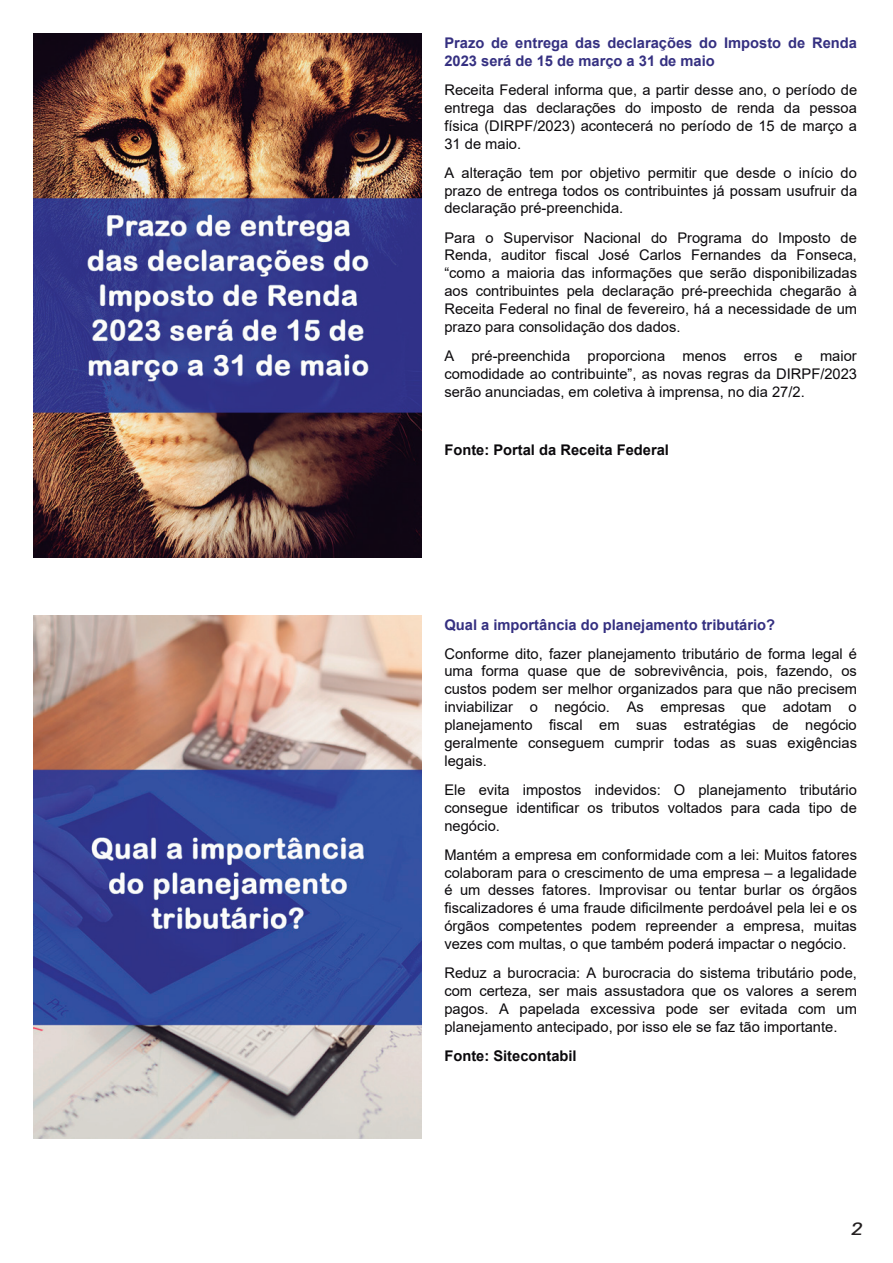
<style>
.page{position:relative;width:893px;height:1263px;background:#fff}
.page>*{position:absolute;margin:0;border:0;box-sizing:border-box;transform-origin:0 0}
.t1{font:italic 500 17.7px "Barlow";color:#231f20;scale:1.27 1}
.t2{font:14.7px/17.9px "Arial";color:#0b090c;text-align:justify}
.t3{font:700 14.7px/17.9px "Arial";color:#353081}
.t4{font:700 14.7px "Arial";color:#0b090c}
</style>
<div class="page">
<img style="left:34px;top:34px;width:388px;height:523px">
<img style="left:34px;top:615px;width:388px;height:524px">
<p class="t3" style="left:444px;top:34px;width:414px">Prazo de entrega das declarações do Imposto de Renda<br>2023 será de 15 de março a 31 de maio</p>
<p class="t2" style="left:444px;top:81px;width:414px">Receita Federal informa que, a partir desse ano, o período de entrega das declarações do imposto de renda da pessoa física (DIRPF/2023) acontecerá no período de 15 de março a 31 de maio.</p>
<p class="t2" style="left:444px;top:164px;width:414px">A alteração tem por objetivo permitir que desde o início do prazo de entrega todos os contribuintes já possam usufruir da declaração pré-preenchida.</p>
<p class="t2" style="left:444px;top:228px;width:414px">Para o Supervisor Nacional do Programa do Imposto de Renda, auditor fiscal José Carlos Fernandes da Fonseca, “como a maioria das informações que serão disponibilizadas aos contribuintes pela declaração pré-preechida chegarão à Receita Federal no final de fevereiro, há a necessidade de um prazo para consolidação dos dados.</p>
<p class="t2" style="left:444px;top:347px;width:414px">A pré-preenchida proporciona menos erros e maior comodidade ao contribuinte”, as novas regras da DIRPF/2023 serão anunciadas, em coletiva à imprensa, no dia 27/2.</p>
<p class="t4" style="left:444px;top:439px;width:226px">Fonte: Portal da Receita Federal</p>
<p class="t3" style="left:444px;top:616px;width:332px">Qual a importância do planejamento tributário?</p>
<p class="t2" style="left:444px;top:644px;width:414px">Conforme dito, fazer planejamento tributário de forma legal é uma forma quase que de sobrevivência, pois, fazendo, os custos podem ser melhor organizados para que não precisem inviabilizar o negócio. As empresas que adotam o planejamento fiscal em suas estratégias de negócio geralmente conseguem cumprir todas as suas exigências legais.</p>
<p class="t2" style="left:444px;top:781px;width:414px">Ele evita impostos indevidos: O planejamento tributário consegue identificar os tributos voltados para cada tipo de negócio.</p>
<p class="t2" style="left:444px;top:845px;width:414px">Mantém a empresa em conformidade com a lei: Muitos fatores colaboram para o crescimento de uma empresa – a legalidade é um desses fatores. Improvisar ou tentar burlar os órgãos fiscalizadores é uma fraude dificilmente perdoável pela lei e os órgãos competentes podem repreender a empresa, muitas vezes com multas, o que também poderá impactar o negócio.</p>
<p class="t2" style="left:444px;top:964px;width:414px">Reduz a burocracia: A burocracia do sistema tributário pode, com certeza, ser mais assustadora que os valores a serem pagos. A papelada excessiva pode ser evitada com um planejamento antecipado, por isso ele se faz tão importante.</p>
<p class="t4" style="left:444px;top:1045px;width:134px">Fonte: Sitecontabil</p>
<p class="t1" style="left:851px;top:1217px;width:11px">2</p>
</div>
